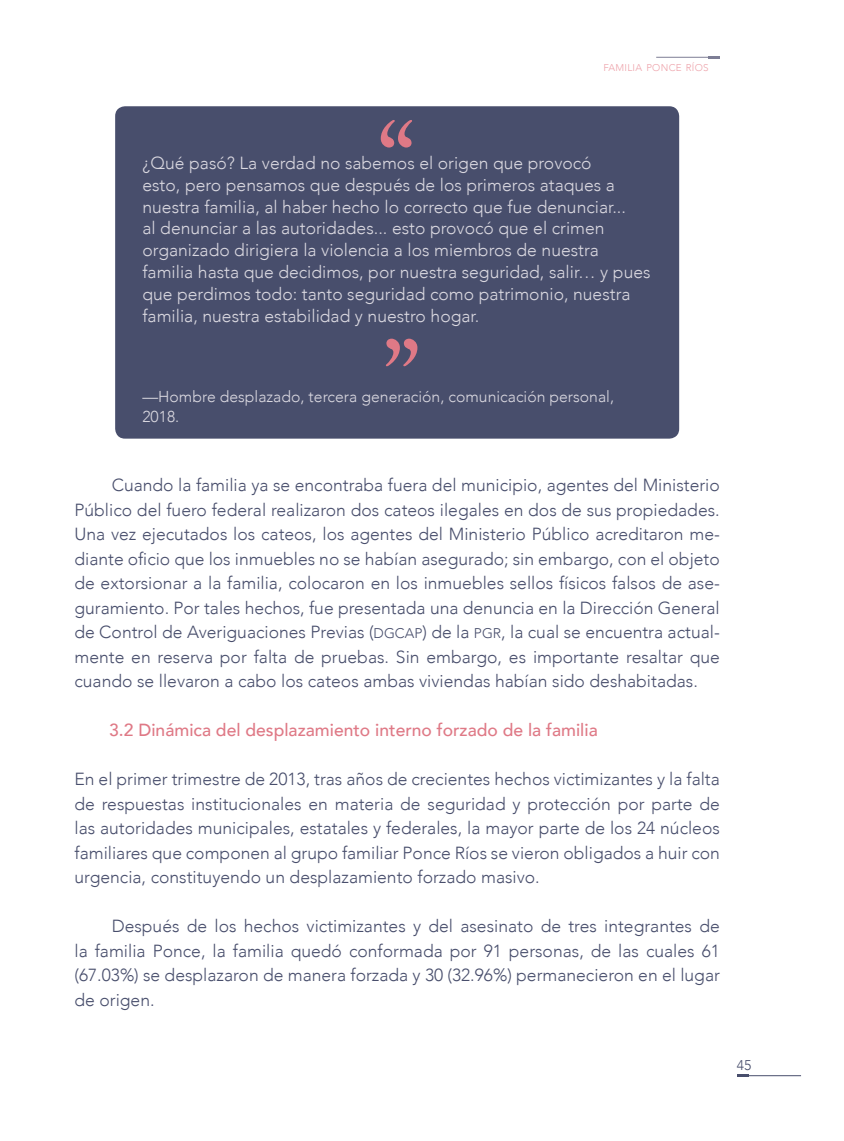
<style>
.page{position:relative;width:844px;height:1141px;background:#fff}
.page>*{position:absolute;margin:0;border:0;box-sizing:border-box;transform-origin:0 0}
.t1{font:105px/218.8px "Adobe Caslon Pro";color:#df7986}
.Texto_General_con_Sa{font:300 17.5px/24.5px "Avenir";color:#484e6c;text-align:justify}
.t2{font:300 17.5px/21.9px "Avenir";color:#dad8e0}
.Texto_General_sin_Sa{font:300 17.5px/24.5px "Avenir";color:#484e6c;text-align:justify}
._1_1_Subtítulo{font:500 17.5px "Avenir";color:#df7986}
.t3{font:300 15.75px/20.1px "Avenir";color:#dad8e0}
.t4{font:300 14px "Avenir";color:#484e6c}
.t5{font:300 9.8px "Avenir";letter-spacing:.03em;color:#eda1a9}
.s1{font-size:14px}
</style>
<div class="page">
<hr style="left:748px;top:1075px;width:52px;height:1px;background:#484e6c">
<svg style="left:737px;top:1074px;width:11px;height:3px"></svg>
<hr style="left:656px;top:57px;width:52px;height:1px;background:#7d7e95">
<svg style="left:708px;top:56px;width:11px;height:2px"></svg>
<div style="left:115px;top:106px;width:564px;height:333px;background:#484e6c;border-radius:10px"></div>
<p class="t5" style="left:603px;top:62px;width:107px">FAMILIA PONCE RÍOS</p>
<p class="t1" style="left:377px;top:50px;width:45px">“ ”</p>
<p class="t2" style="left:142px;top:152px;width:509px">¿Qué pasó? La verdad no sabemos el origen que provocó<br>esto, pero pensamos que después de los primeros ataques a nuestra familia, al haber hecho lo correcto que fue denunciar...<br>al denunciar a las autoridades... esto provocó que el crimen organizado dirigiera la violencia a los miembros de nuestra familia hasta que decidimos, por nuestra seguridad, salir… y pues que perdimos todo: tanto seguridad como patrimonio, nuestra familia, nuestra estabilidad y nuestro hogar.</p>
<p class="t3" style="left:142px;top:386px;width:473px">—Hombre desplazado, tercera generación, comunicación personal,<br>2018.</p>
<p class="Texto_General_con_Sa" style="left:74px;top:473px;width:646px;text-indent:37px">Cuando la familia ya se encontraba fuera del municipio, agentes del Ministerio Público del fuero federal realizaron dos cateos ilegales en dos de sus propiedades.<br>Una vez ejecutados los cateos, los agentes del Ministerio Público acreditaron me&shy;diante oficio que los inmuebles no se habían asegurado; sin embargo, con el objeto de extorsionar a la familia, colocaron en los inmuebles sellos físicos falsos de ase&shy;guramiento. Por tales hechos, fue presentada una denuncia en la Dirección General de Control de Averiguaciones Previas (<span class="s1">DGCAP</span>) de la <span class="s1">PGR</span>, la cual se encuentra actual&shy;mente en reserva por falta de pruebas. Sin embargo, es importante resaltar que cuando se llevaron a cabo los cateos ambas viviendas habían sido deshabitadas.</p>
<p class="_1_1_Subtítulo" style="left:109px;top:715px;width:490px">3.2 Dinámica del desplazamiento interno forzado de la familia</p>
<p class="Texto_General_sin_Sa" style="left:74px;top:767px;width:646px">En el primer trimestre de 2013, tras años de crecientes hechos victimizantes y la falta de respuestas institucionales en materia de seguridad y protección por parte de las autoridades municipales, estatales y federales, la mayor parte de los 24 núcleos familiares que componen al grupo familiar Ponce Ríos se vieron obligados a huir con urgencia, constituyendo un desplazamiento forzado masivo.</p>
<p class="Texto_General_con_Sa" style="left:74px;top:914px;width:646px;text-indent:37px">Después de los hechos victimizantes y del asesinato de tres integrantes de la familia Ponce, la familia quedó conformada por 91 personas, de las cuales 61 (67.03%) se desplazaron de manera forzada y 30 (32.96%) permanecieron en el lugar de origen.</p>
<p class="t4" style="left:736px;top:1057px;width:16px">45</p>
</div>
